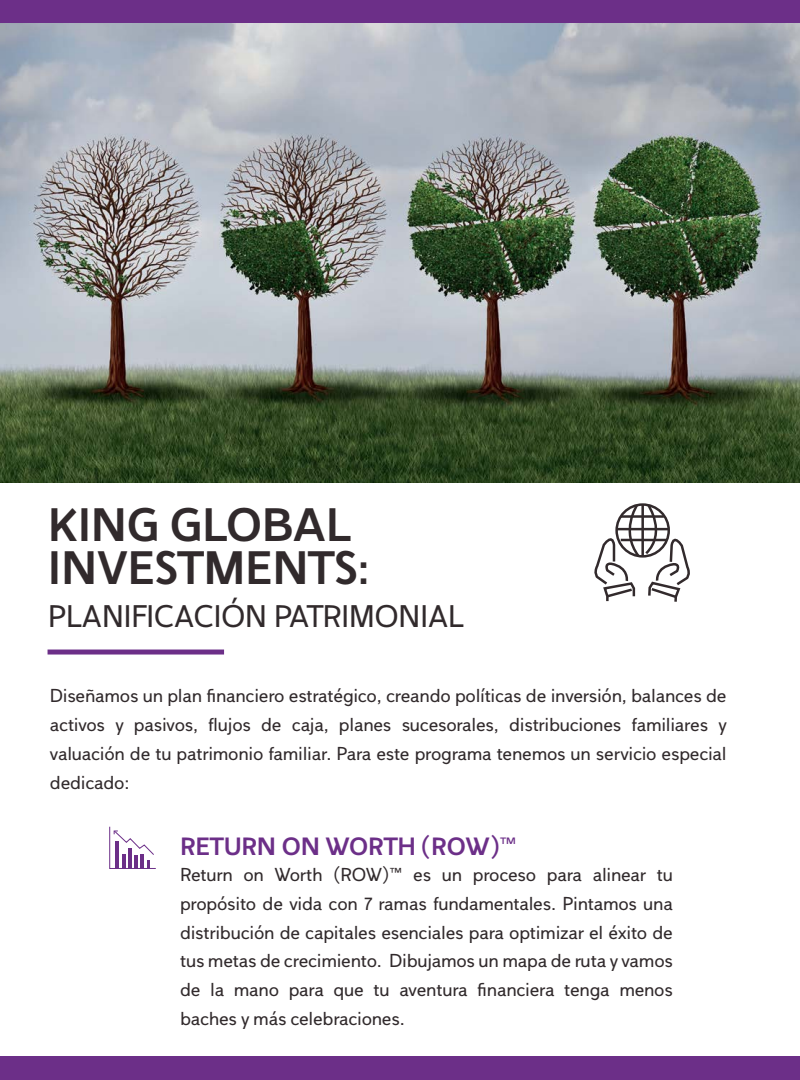
<style>
.page{position:relative;width:800px;height:1080px;background:#fff}
.page>*{position:absolute;margin:0;border:0;box-sizing:border-box;transform-origin:0 0}
.t1{font:700 48.1px/43.3px "Copenhagen Grotesk Nova";letter-spacing:.02em;color:#312a2c}
.t2{font:32px "Copenhagen Grotesk Nova";letter-spacing:.02em;color:#312a2c}
.t3{font:700 25.6px "Copenhagen Grotesk Nova";letter-spacing:.03em;color:#6c2f88}
.t4{font:19.2px/28.8px "Copenhagen Grotesk Nova";letter-spacing:.02em;color:#312a2c;text-align:justify}
</style>
<div class="page">
<img style="left:0;top:22px;width:800px;height:461px">
<div style="left:0;top:0;width:800px;height:22px;background:#6c2f88"></div>
<div style="left:0;top:1057px;width:800px;height:23px;background:#6c2f88"></div>
<div style="left:48px;top:650px;width:176px;height:5px;background:#6c2f88"></div>
<svg style="left:594px;top:503px;width:96px;height:99px"></svg>
<svg style="left:109px;top:826px;width:47px;height:43px"></svg>
<h1 class="t1" style="left:49px;top:502px;width:323px">KING GLOBAL<br>INVESTMENTS:</h1>
<h2 class="t2" style="left:49px;top:596px;width:416px">PLANIFICACIÓN PATRIMONIAL</h2>
<p class="t4" style="left:50px;top:681px;width:678px">Diseñamos un plan financiero estratégico, creando políticas de inversión, balances de activos y pasivos, flujos de caja, planes sucesorales, distribuciones familiares y valuación de tu patrimonio familiar. Para este programa tenemos un servicio especial dedicado:</p>
<h3 class="t3" style="left:180px;top:831px;width:338px">RETURN ON WORTH (ROW)™</h3>
<p class="t4" style="left:180px;top:860px;width:494px">Return on Worth (ROW)™ es un proceso para alinear tu propósito de vida con 7 ramas fundamentales. Pintamos una distribución de capitales esenciales para optimizar el éxito de tus metas de crecimiento. Dibujamos un mapa de ruta y vamos de la mano para que tu aventura financiera tenga menos baches y más celebraciones.</p>
</div>
